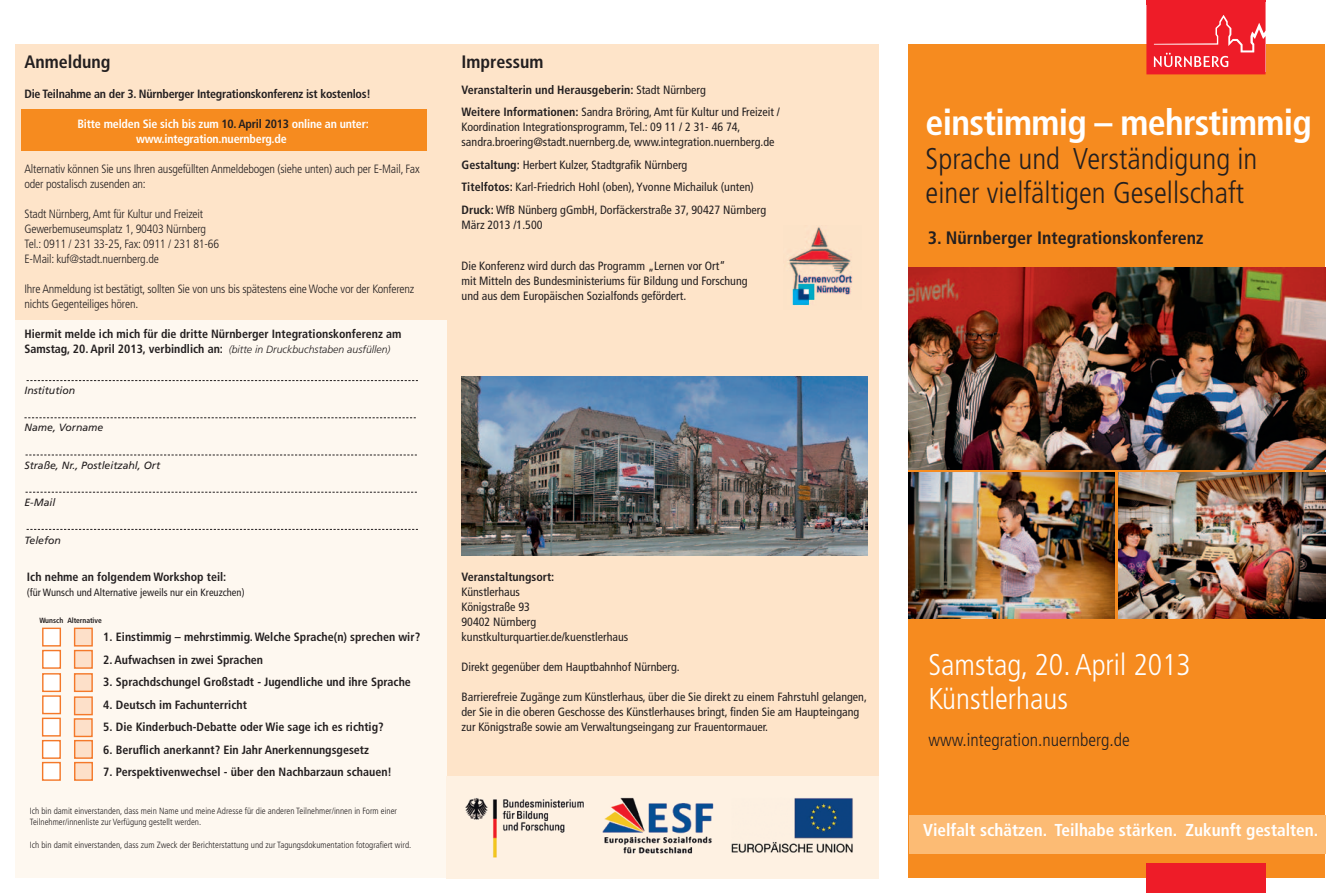
<style>
.page{position:relative;width:1340px;height:893px;background:#fff}
.page>*{position:absolute;margin:0;border:0;box-sizing:border-box;transform-origin:0 0}
.t1{font:700 condensed 36px "Frutiger LT Std";letter-spacing:-.02em;color:#fff}
.t2{font:300 condensed 30px/33.8px "Frutiger LT Std";color:#231f20}
.t3{font:300 condensed 30px/33.8px "Frutiger LT Std";color:#fff}
.t4{font:700 condensed 18px "Frutiger LT Std";color:#231f20}
.t5{font:300 condensed 18px "Frutiger LT Std";color:#231f20}
.t6{font:700 condensed 17.25px "Frutiger LT Std";color:#fff}
.t7{font:condensed 12px/15px "Frutiger LT Std";color:#231f20}
.t8{font:700 condensed 12px/22.5px "Frutiger LT Std";color:#231f20}
.t9{font:300 condensed 12px/15px "Frutiger LT Std";letter-spacing:-.015em;color:#231f20}
.t10{font:700 condensed 12px/15px "Frutiger LT Std";letter-spacing:-.015em;color:#fff}
.t11{font:700 condensed 12px "Frutiger LT Std";letter-spacing:-.02em;color:#231f20}
.t12{font:italic 10.5px "Frutiger LT Std";color:#231f20}
.t13{font:condensed 10.5px "Frutiger LT Std";color:#231f20}
.t14{font:300 condensed 9px/11.2px "Frutiger LT Std";color:#231f20}
.t15{font:700 condensed 7.5px "Frutiger LT Std";letter-spacing:-.01em;color:#231f20}
.s1{color:#231f20}
.s2{font-weight:300;font-style:italic;font-stretch:normal;font-size:10.5px}
.s3{font-weight:400}
.s4{font-weight:700}
</style>
<div class="page">
<div style="left:908px;top:45px;width:416px;height:833px;background:#f68b1f"></div>
<svg style="left:1146px;top:0;width:119px;height:74px;background:#ef2e39"></svg>
<div style="left:1146px;top:863px;width:119px;height:30px;background:#ee1c28"></div>
<img style="left:908px;top:268px;width:416px;height:201px">
<img style="left:908px;top:472px;width:206px;height:146px">
<img style="left:1118px;top:472px;width:206px;height:146px">
<div style="left:908px;top:815px;width:417px;height:38px;background:#fcbb74"></div>
<div style="left:15px;top:45px;width:863px;height:833px;background:#fee4c9"></div>
<div style="left:21px;top:109px;width:406px;height:42px;background:#f68b1f"></div>
<img style="left:788px;top:227px;width:65px;height:79px">
<div style="left:15px;top:321px;width:431px;height:557px;background:#fef8f0"></div>
<img style="left:446px;top:776px;width:432px;height:102px">
<img style="left:461px;top:377px;width:406px;height:178px">
<div style="left:42px;top:628px;width:19px;height:18px;background:#fff;border:1px solid #f4792a"></div>
<div style="left:42px;top:650px;width:19px;height:19px;background:#fff;border:1px solid #f4792a"></div>
<div style="left:42px;top:673px;width:19px;height:19px;background:#fff;border:1px solid #f4792a"></div>
<div style="left:42px;top:695px;width:19px;height:19px;background:#fff;border:1px solid #f4792a"></div>
<div style="left:42px;top:718px;width:19px;height:19px;background:#fff;border:1px solid #f4792a"></div>
<div style="left:42px;top:740px;width:19px;height:19px;background:#fff;border:1px solid #f4792a"></div>
<div style="left:42px;top:762px;width:19px;height:19px;background:#fff;border:1px solid #f4792a"></div>
<div style="left:74px;top:628px;width:19px;height:18px;background:#fde0c9;border:1px solid #f4792a"></div>
<div style="left:74px;top:650px;width:19px;height:19px;background:#fde0c9;border:1px solid #f4792a"></div>
<div style="left:74px;top:673px;width:19px;height:19px;background:#fde0c9;border:1px solid #f4792a"></div>
<div style="left:74px;top:696px;width:19px;height:19px;background:#fde0c9;border:1px solid #f4792a"></div>
<div style="left:74px;top:718px;width:19px;height:19px;background:#fde0c9;border:1px solid #f4792a"></div>
<div style="left:74px;top:740px;width:19px;height:19px;background:#fde0c9;border:1px solid #f4792a"></div>
<div style="left:74px;top:762px;width:19px;height:19px;background:#fde0c9;border:1px solid #f4792a"></div>
<svg style="left:27px;top:380px;width:391px;height:1px"></svg>
<svg style="left:24px;top:417px;width:392px;height:1px"></svg>
<svg style="left:26px;top:455px;width:391px;height:1px"></svg>
<svg style="left:26px;top:492px;width:391px;height:1px"></svg>
<svg style="left:27px;top:529px;width:391px;height:1px"></svg>
<h3 class="t4" style="left:24px;top:51px;width:88px">Anmeldung</h3>
<p class="t11" style="left:24px;top:86px;width:348px">Die Teilnahme an der 3. Nürnberger Integrationskonferenz ist kostenlos!</p>
<p class="t10" style="left:136px;top:116px;width:234px;text-indent:-59px">Bitte melden Sie sich bis zum <span class="s1">10. April 2013</span> online an unter: www.integration.nuernberg.de</p>
<p class="t9" style="left:24px;top:161px;width:397px">Alternativ können Sie uns Ihren ausgefüllten Anmeldebogen (siehe unten) auch per E-Mail, Fax oder postalisch zusenden an:</p>
<p class="t9" style="left:24px;top:206px;width:196px">Stadt Nürnberg, Amt für Kultur und Freizeit Gewerbemuseumsplatz 1, 90403 Nürnberg Tel.: 0911 / 231 33-25, Fax: 0911 / 231 81-66<br>E-Mail: kuf@stadt.nuernberg.de</p>
<p class="t9" style="left:24px;top:281px;width:391px">Ihre Anmeldung ist bestätigt, sollten Sie von uns bis spätestens eine Woche vor der Konferenz nichts Gegenteiliges hören.</p>
<p class="t8" style="left:24px;top:326px;width:378px;line-height:15px">Hiermit melde ich mich für die dritte Nürnberger Integrationskonferenz am<br>Samstag, 20. April 2013, verbindlich an: <span class="s2">(bitte in Druckbuchstaben ausfüllen)</span></p>
<p class="t12" style="left:24px;top:384px;width:52px">Institution</p>
<p class="t12" style="left:24px;top:421px;width:80px">Name, Vorname</p>
<p class="t12" style="left:24px;top:459px;width:137px">Straße, Nr., Postleitzahl, Ort</p>
<p class="t12" style="left:24px;top:496px;width:32px">E-Mail</p>
<p class="t12" style="left:24px;top:534px;width:38px">Telefon</p>
<p class="t8" style="left:27px;top:566px;width:201px">Ich nehme an folgendem Workshop teil:</p>
<p class="t13" style="left:27px;top:586px;width:219px">(für Wunsch und Alternative jeweils nur ein Kreuzchen)</p>
<p class="t15" style="left:39px;top:615px;width:64px">Wunsch Alternative</p>
<p class="t8" style="left:103px;top:626px;width:318px">1. Einstimmig – mehrstimmig. Welche Sprache(n) sprechen wir?</p>
<p class="t8" style="left:103px;top:648px;width:161px">2. Aufwachsen in zwei Sprachen</p>
<p class="t8" style="left:103px;top:671px;width:309px">3. Sprachdschungel Großstadt - Jugendliche und ihre Sprache</p>
<p class="t8" style="left:103px;top:693px;width:145px">4. Deutsch im Fachunterricht</p>
<p class="t8" style="left:103px;top:716px;width:282px">5. Die Kinderbuch-Debatte oder Wie sage ich es richtig?</p>
<p class="t8" style="left:103px;top:738px;width:267px">6. Beruflich anerkannt? Ein Jahr Anerkennungsgesetz</p>
<p class="t8" style="left:103px;top:761px;width:290px">7. Perspektivenwechsel - über den Nachbarzaun schauen!</p>
<p class="t14" style="left:30px;top:805px;width:369px">Ich bin damit einverstanden, dass mein Name und meine Adresse für die anderen Teilnehmer/innen in Form einer<br>Teilnehmer/innenliste zur Verfügung gestellt werden.</p>
<p class="t14" style="left:30px;top:839px;width:383px">Ich bin damit einverstanden, dass zum Zweck der Berichterstattung und zur Tagungsdokumentation fotografiert wird.</p>
<h3 class="t4" style="left:461px;top:51px;width:83px">Impressum</h3>
<p class="t8" style="left:461px;top:78px;width:320px">Veranstalterin und Herausgeberin: <span class="s3">Stadt Nürnberg<br></span>Weitere Informationen: <span class="s3">Sandra Bröring, Amt für Kultur und Freizeit /</span></p>
<p class="t7" style="left:461px;top:120px;width:314px">Koordination Integrationsprogramm, Tel.: 09 11 / 2 31- 46 74, sandra.broering@stadt.nuernberg.de, www.integration.nuernberg.de</p>
<p class="t7" style="left:461px;top:153px;width:306px;line-height:22.5px"><span class="s4">Gestaltung:</span> Herbert Kulzer, Stadtgrafik Nürnberg<br><span class="s4">Titelfotos:</span> Karl-Friedrich Hohl (oben), Yvonne Michailuk (unten)<br><span class="s4">Druck:</span> WfB Nünberg gGmbH, Dorfäckerstraße 37, 90427 Nürnberg</p>
<p class="t7" style="left:461px;top:217px;width:82px">März 2013 /1.500</p>
<p class="t7" style="left:461px;top:258px;width:287px">Die Konferenz wird durch das Programm „Lernen vor Ort“<br>mit Mitteln des Bundesministeriums für Bildung und Forschung und aus dem Europäischen Sozialfonds gefördert.</p>
<p class="t8" style="left:461px;top:566px;width:94px">Veranstaltungsort:</p>
<p class="t7" style="left:461px;top:585px;width:168px">Künstlerhaus<br>Königstraße 93<br>90402 Nürnberg kunstkulturquartier.de/kuenstlerhaus</p>
<p class="t7" style="left:461px;top:660px;width:220px">Direkt gegenüber dem Hauptbahnhof Nürnberg.</p>
<p class="t7" style="left:461px;top:690px;width:407px">Barrierefreie Zugänge zum Künstlerhaus, über die Sie direkt zu einem Fahrstuhl gelangen, der Sie in die oberen Geschosse des Künstlerhauses bringt, finden Sie am Haupteingang zur Königstraße sowie am Verwaltungseingang zur Frauentormauer.</p>
<h1 class="t1" style="left:925px;top:101px;width:387px">einstimmig – mehrstimmig</h1>
<h2 class="t2" style="left:925px;top:142px;width:333px">Sprache und Verständigung in einer vielfältigen Gesellschaft</h2>
<h3 class="t4" style="left:927px;top:227px;width:277px">3. Nürnberger Integrationskonferenz</h3>
<h2 class="t3" style="left:928px;top:648px;width:264px">Samstag, 20. April 2013<br>Künstlerhaus</h2>
<h3 class="t5" style="left:928px;top:730px;width:203px">www.integration.nuernberg.de</h3>
<h3 class="t6" style="left:923px;top:820px;width:397px">Vielfalt schätzen. Teilhabe stärken. Zukunft gestalten.</h3>
</div>
